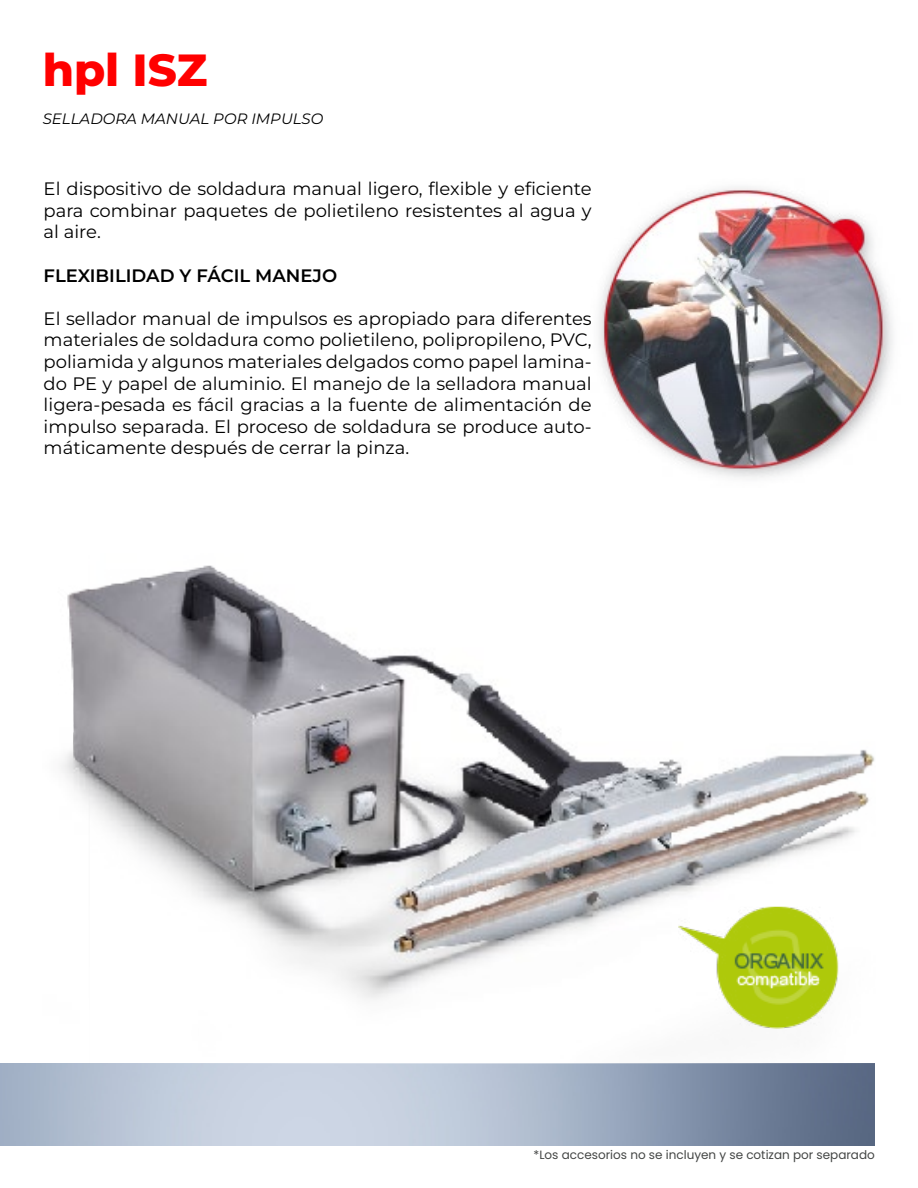
<style>
.page{position:relative;width:918px;height:1188px;background:#fff}
.page>*{position:absolute;margin:0;border:0;box-sizing:border-box;transform-origin:0 0}
.t1{font:800 45px "Montserrat";color:#f00}
.t2{font:18px/21.6px "Montserrat";color:#000;text-align:justify}
.t3{font:600 18px "Montserrat";color:#000}
.t4{font:italic 15px "Montserrat";color:#000}
.t5{font:12px "Poppins";color:#434544}
</style>
<div class="page">
<img style="left:0;top:1064px;width:874px;height:82px">
<img style="left:599px;top:187px;width:294px;height:218px">
<img style="left:43px;top:334px;width:832px;height:730px">
<img style="left:678px;top:905px;width:162px;height:123px">
<h1 class="t1" style="left:43px;top:40px;width:166px">hpl ISZ</h1>
<p class="t4" style="left:43px;top:109px;width:282px">SELLADORA MANUAL POR IMPULSO</p>
<p class="t2" style="left:44px;top:178px;width:550px">El dispositivo de soldadura manual ligero, flexible y eficiente para combinar paquetes de polietileno resistentes al agua y al aire.</p>
<p class="t3" style="left:44px;top:263px;width:295px">FLEXIBILIDAD Y FÁCIL MANEJO</p>
<p class="t2" style="left:44px;top:307px;width:550px">El sellador manual de impulsos es apropiado para diferentes materiales de soldadura como polietileno, polipropileno, PVC, poliamida y algunos materiales delgados como papel lamina&shy;do PE y papel de aluminio. El manejo de la selladora manual ligera-pesada es fácil gracias a la fuente de alimentación de impulso separada. El proceso de soldadura se produce auto&shy;máticamente después de cerrar la pinza.</p>
<p class="t5" style="left:534px;top:1147px;width:343px">*Los accesorios no se incluyen y se cotizan por separado</p>
</div>
